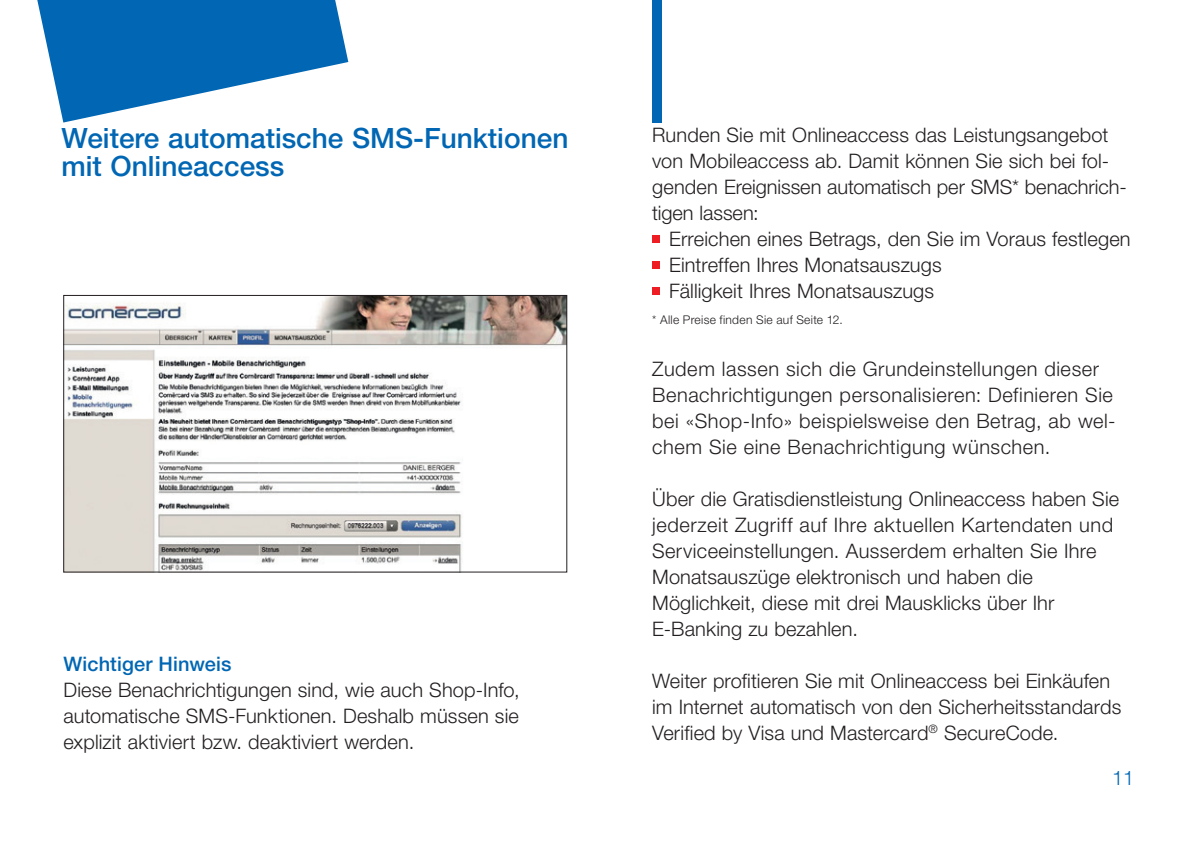
<style>
.page{position:relative;width:1191px;height:842px;background:#fff}
.page>*{position:absolute;margin:0;border:0;box-sizing:border-box;transform-origin:0 0}
.t1{font:500 28px/28px "Helvetica Neue LT Std";color:#0166b3}
.t2{font:300 20px/26px "Helvetica Neue LT Std";letter-spacing:.01em;color:#231f20}
.t3{font:500 20px "Helvetica Neue LT Std";letter-spacing:.005em;color:#0166b3}
.t4{font:300 20px "Helvetica Neue LT Std";color:#0166b3}
.t5{font:300 12px "Helvetica Neue LT Std";letter-spacing:.025em;color:#231f20}
</style>
<div class="page">
<div style="left:652px;top:236px;width:7px;height:7px;background:#ee1d23"></div>
<div style="left:652px;top:262px;width:7px;height:7px;background:#ee1d23"></div>
<div style="left:652px;top:288px;width:7px;height:7px;background:#ee1d23"></div>
<svg style="left:37px;top:0;width:311px;height:123px"></svg>
<div style="left:652px;top:0;width:9px;height:122px;background:#0166b3"></div>
<img style="left:65px;top:297px;width:500px;height:273px">
<div style="left:63px;top:295px;width:504px;height:277px;border:1px solid #231f20"></div>
<h1 class="t1" style="left:61px;top:123px;width:508px">Weitere automatische SMS-Funktionen mit Onlineaccess</h1>
<p class="t3" style="left:63px;top:652px;width:169px">Wichtiger Hinweis</p>
<p class="t2" style="left:63px;top:676px;width:458px;text-align:justify">Diese Benachrichtigungen sind, wie auch Shop-Info, automatische SMS-Funktionen. Deshalb müssen sie explizit aktiviert bzw. deaktiviert werden.</p>
<p class="t2" style="left:652px;top:121px;width:476px">Runden Sie mit Onlineaccess das Leistungsangebot von Mobileaccess ab. Damit können Sie sich bei fol&shy;genden Ereignissen automatisch per SMS* benachrich&shy;tigen lassen:</p>
<p class="t2" style="left:669px;top:225px;width:463px">Erreichen eines Betrags, den Sie im Voraus festlegen<br>Eintreffen Ihres Monatsauszugs<br>Fälligkeit Ihres Monatsauszugs</p>
<p class="t5" style="left:652px;top:312px;width:192px">* Alle Preise finden Sie auf Seite 12.</p>
<p class="t2" style="left:652px;top:355px;width:465px">Zudem lassen sich die Grundeinstellungen dieser Benachrichtigungen personalisieren: Definieren Sie bei «Shop-Info» beispielsweise den Betrag, ab wel&shy;chem Sie eine Benachrichtigung wünschen.</p>
<p class="t2" style="left:652px;top:485px;width:468px">Über die Gratisdienstleistung Onlineaccess haben Sie jederzeit Zugriff auf Ihre aktuellen Kartendaten und Serviceeinstellungen. Ausserdem erhalten Sie Ihre Monatsauszüge elektronisch und haben die Möglichkeit, diese mit drei Mausklicks über Ihr E-Banking zu bezahlen.</p>
<p class="t2" style="left:652px;top:667px;width:470px">Weiter profitieren Sie mit Onlineaccess bei Einkäufen im Internet automatisch von den Sicherheitsstandards<br>Verified by Visa und Mastercard<sup>®</sup> SecureCode.</p>
<p class="t4" style="left:1112px;top:766px;width:24px">11</p>
</div>
